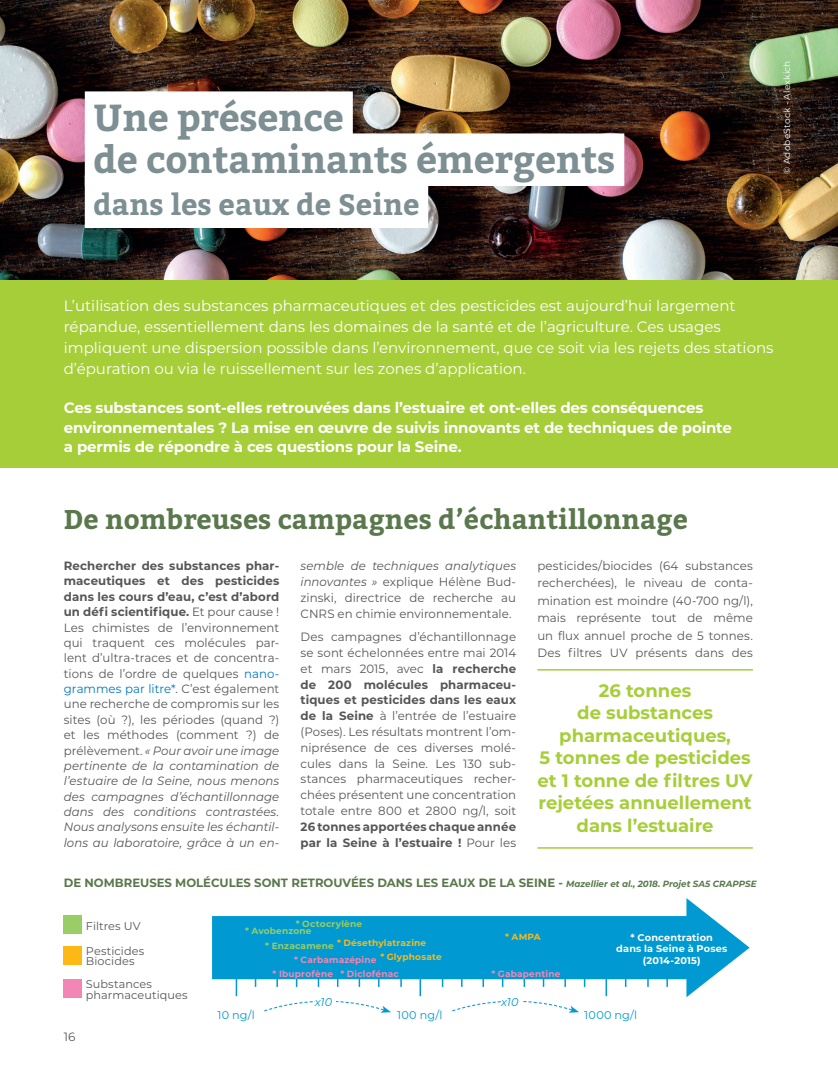
<style>
.page{position:relative;width:838px;height:1085px;background:#fff}
.page>*{position:absolute;margin:0;border:0;box-sizing:border-box;transform-origin:0 0}
.t1{font:700 37.5px/42px "Bitter";letter-spacing:-.01em;color:#7d8f93}
.t2{font:700 29.25px "Bitter";color:#7d8f93}
.t3{font:700 27px "Bitter";color:#5a784c}
.t4{font:700 18px/22.5px "Montserrat";color:#a6ce39;text-align:center}
.t5{font:15px/21px "Montserrat";color:#fff}
.t6{font:700 15px/19.5px "Montserrat";letter-spacing:-.01em;color:#fff}
.t7{font:12px/15.3px "Montserrat";letter-spacing:.005em;color:#575657;text-align:justify}
.t8{font:700 12px "Montserrat";color:#5a784c}
.t9{font:700 12px/15.8px "Montserrat";letter-spacing:.01em;color:#575657}
.t10{font:11.25px/10.5px "Montserrat";letter-spacing:.005em;color:#575657}
.t11{font:11.25px "Montserrat";letter-spacing:.015em;color:#0099d1}
.t12{font:italic 11.25px "Montserrat";letter-spacing:-.01em;color:#0099d1}
.t13{font:700 9.75px/11.7px "Montserrat";letter-spacing:.015em;color:#fff;text-align:center}
.t14{font:700 9px/13.8px "Montserrat";letter-spacing:.02em;color:#f287b6;text-align:center}
.t15{font:700 9px/13.2px "Montserrat";letter-spacing:.02em;color:#fcb814}
.t16{font:700 9px/7.2px "Montserrat";letter-spacing:.02em;color:#99cd65}
.t17{font:9px "Montserrat";letter-spacing:.015em;color:#fff}
.s1{font-weight:700}
.s2{color:#0078c0}
.s3{font-style:italic}
.s4{font-weight:400}
.s5{font-style:italic;font-size:9px}
.s6{color:#99cd65}
</style>
<div class="page">
<div style="left:64px;top:914px;width:18px;height:19px;background:#99cd65"></div>
<div style="left:64px;top:946px;width:18px;height:19px;background:#fcb814"></div>
<div style="left:64px;top:979px;width:18px;height:18px;background:#f287b6"></div>
<svg style="left:212px;top:898px;width:537px;height:99px;fill:#0099d1"></svg>
<svg style="left:236px;top:977px;width:1px;height:19px"></svg>
<svg style="left:400px;top:977px;width:2px;height:9px"></svg>
<svg style="left:666px;top:977px;width:2px;height:9px"></svg>
<svg style="left:419px;top:977px;width:2px;height:19px"></svg>
<svg style="left:605px;top:977px;width:2px;height:19px"></svg>
<svg style="left:263px;top:977px;width:128px;height:35px"></svg>
<svg style="left:451px;top:977px;width:134px;height:35px"></svg>
<div style="left:315px;top:994px;width:20px;height:21px;background:#fff"></div>
<div style="left:501px;top:994px;width:21px;height:21px;background:#fff"></div>
<img style="left:0;top:0;width:838px;height:281px">
<div style="left:0;top:281px;width:838px;height:187px;background:#a6ce39"></div>
<div style="left:85px;top:91px;width:268px;height:53px;background:#fff"></div>
<div style="left:85px;top:133px;width:539px;height:53px;background:#fff"></div>
<div style="left:85px;top:175px;width:343px;height:53px;background:#fff"></div>
<hr style="left:537px;top:669px;width:216px;height:1px;background:#a6ce39">
<hr style="left:537px;top:847px;width:216px;height:1px;background:#a6ce39">
<h1 class="t1" style="left:93px;top:98px;width:523px">Une présence<br>de contaminants émergents</h1>
<h2 class="t2" style="left:93px;top:186px;width:328px">dans les eaux de Seine</h2>
<p class="t17" style="left:781px;top:174px;width:115px;rotate:-90deg">© AdobeStock - Alexkich</p>
<p class="t5" style="left:64px;top:295px;width:711px">L’utilisation des substances pharmaceutiques et des pesticides est aujourd’hui largement répandue, essentiellement dans les domaines de la santé et de l’agriculture. Ces usages impliquent une dispersion possible dans l’environnement, que ce soit via les rejets des stations d’épuration ou via le ruissellement sur les zones d’application.</p>
<p class="t6" style="left:64px;top:397px;width:669px">Ces substances sont-elles retrouvées dans l’estuaire et ont-elles des conséquences environnementales ? La mise en œuvre de suivis innovants et de techniques de pointe a permis de répondre à ces questions pour la Seine.</p>
<h3 class="t3" style="left:64px;top:502px;width:625px">De nombreuses campagnes d’échantillonnage</h3>
<p class="t7" style="left:64px;top:557px;width:217px"><span class="s1">Rechercher des substances phar&shy;maceutiques et des pesticides dans les cours d’eau, c’est d’abord un défi scientifique.</span> Et pour cause !<br>Les chimistes de l’environnement qui traquent ces molécules par&shy;lent d’ultra-traces et de concentra&shy;tions de l’ordre de quelques <span class="s2">nano&shy;grammes par litre*</span>. C’est également une recherche de compromis sur les sites (où ?), les périodes (quand ?) et les méthodes (comment ?) de prélèvement. <span class="s3">« Pour avoir une image pertinente de la contamination de l’estuaire de la Seine, nous menons des campagnes d’échantillonnage dans des conditions contrastées.<br>Nous analysons ensuite les échantil&shy;lons au laboratoire, grâce à un en-</span></p>
<p class="t7" style="left:300px;top:557px;width:217px;line-height:15.8px"><span class="s3">semble de techniques analytiques innovantes »</span> explique Hélène Bud&shy;zinski, directrice de recherche au CNRS en chimie environnementale.</p>
<p class="t7" style="left:537px;top:556px;width:217px;line-height:17.4px">pesticides/biocides (64 substances recherchées), le niveau de conta&shy;mination est moindre (40-700 ng/l), mais représente tout de même un flux annuel proche de 5 tonnes.<br>Des filtres UV présents dans des</p>
<p class="t7" style="left:300px;top:628px;width:217px;line-height:15.8px">Des campagnes d’échantillonnage se sont échelonnées entre mai 2014 et mars 2015, avec <span class="s1">la recherche de 200 molécules pharmaceu&shy;tiques et pesticides dans les eaux de la Seine</span> à l’entrée de l’estuaire (Poses). Les résultats montrent l’om&shy;niprésence de ces diverses molé&shy;cules dans la Seine. Les 130 sub&shy;stances pharmaceutiques recher&shy;chées présentent une concentration totale entre 800 et 2800 ng/l, soit</p>
<p class="t9" style="left:300px;top:818px;width:217px">26 tonnes apportées chaque année par la Seine à l’estuaire ! <span class="s4">Pour les</span></p>
<h3 class="t4" style="left:537px;top:678px;width:217px">26 tonnes<br>de substances pharmaceutiques,<br>5 tonnes de pesticides et 1 tonne de filtres UV rejetées annuellement dans l’estuaire</h3>
<p class="t8" style="left:64px;top:873px;width:694px">DE NOMBREUSES MOLÉCULES SONT RETROUVÉES DANS LES EAUX DE LA SEINE - <span class="s5">Mazellier et al., 2018. Projet SA5 CRAPPSE</span></p>
<p class="t10" style="left:86px;top:920px;width:56px">Filtres UV</p>
<p class="t10" style="left:86px;top:945px;width:60px">Pesticides<br>Biocides</p>
<p class="t10" style="left:86px;top:978px;width:103px">Substances pharmaceutiques</p>
<p class="t11" style="left:217px;top:1007px;width:39px">10 ng/l</p>
<p class="t11" style="left:397px;top:1007px;width:47px">100 ng/l</p>
<p class="t11" style="left:584px;top:1007px;width:54px">1000 ng/l</p>
<p class="t16" style="left:245px;top:919px;width:119px;text-indent:51px">* Octocrylène * Avobenzone</p>
<p class="t15" style="left:380px;top:935px;width:63px;text-indent:-115px"><span class="s6">* Enzacamene</span> * Désethylatrazine<br>* Glyphosate</p>
<p class="t13" style="left:616px;top:930px;width:113px">* Concentration<br>dans la Seine à Poses (2014-2015)</p>
<p class="t15" style="left:505px;top:930px;width:37px">* AMPA</p>
<p class="t14" style="left:272px;top:952px;width:128px">* Carbamazépine<br>* Ibuprofène * Diclofénac</p>
<p class="t14" style="left:491px;top:965px;width:70px">* Gabapentine</p>
<p class="t12" style="left:315px;top:994px;width:19px">x10</p>
<p class="t12" style="left:501px;top:994px;width:19px">x10</p>
<p class="t7" style="left:64px;top:1028px;width:13px">16</p>
</div>
